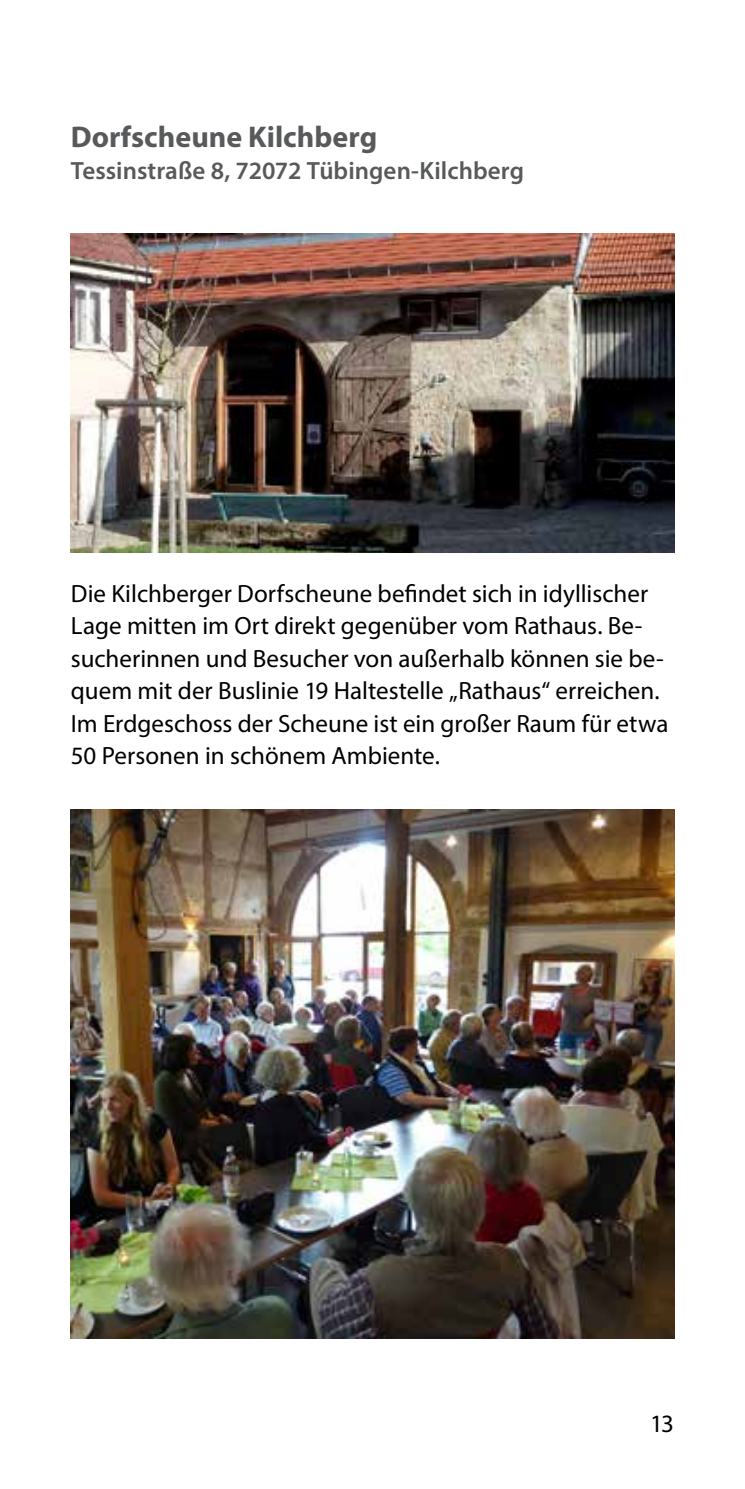
<style>
.page{position:relative;width:745px;height:1489px;background:#fff}
.page>*{position:absolute;margin:0;border:0;box-sizing:border-box;transform-origin:0 0}
.t1{font:700 30px "Myriad Pro";color:#58595b}
.t2{font:25px/32.5px "Myriad Pro";color:#000}
.t3{font:600 25px "Myriad Pro";color:#58595b}
</style>
<div class="page">
<img style="left:71px;top:809px;width:602px;height:529px">
<img style="left:71px;top:234px;width:602px;height:318px">
<p class="t1" style="left:71px;top:117px;width:308px">Dorfscheune Kilchberg</p>
<p class="t3" style="left:71px;top:155px;width:454px">Tessinstraße 8, 72072 Tübingen-Kilchberg</p>
<p class="t2" style="left:71px;top:576px;width:598px">Die Kilchberger Dorfscheune befindet sich in idyllischer Lage mitten im Ort direkt gegenüber vom Rathaus. Be&shy;sucherinnen und Besucher von außerhalb können sie be&shy;quem mit der Buslinie 19 Haltestelle „Rathaus“ erreichen.<br>Im Erdgeschoss der Scheune ist ein großer Raum für etwa 50 Personen in schönem Ambiente.</p>
<p class="t2" style="left:649px;top:1406px;width:25px">13</p>
</div>
